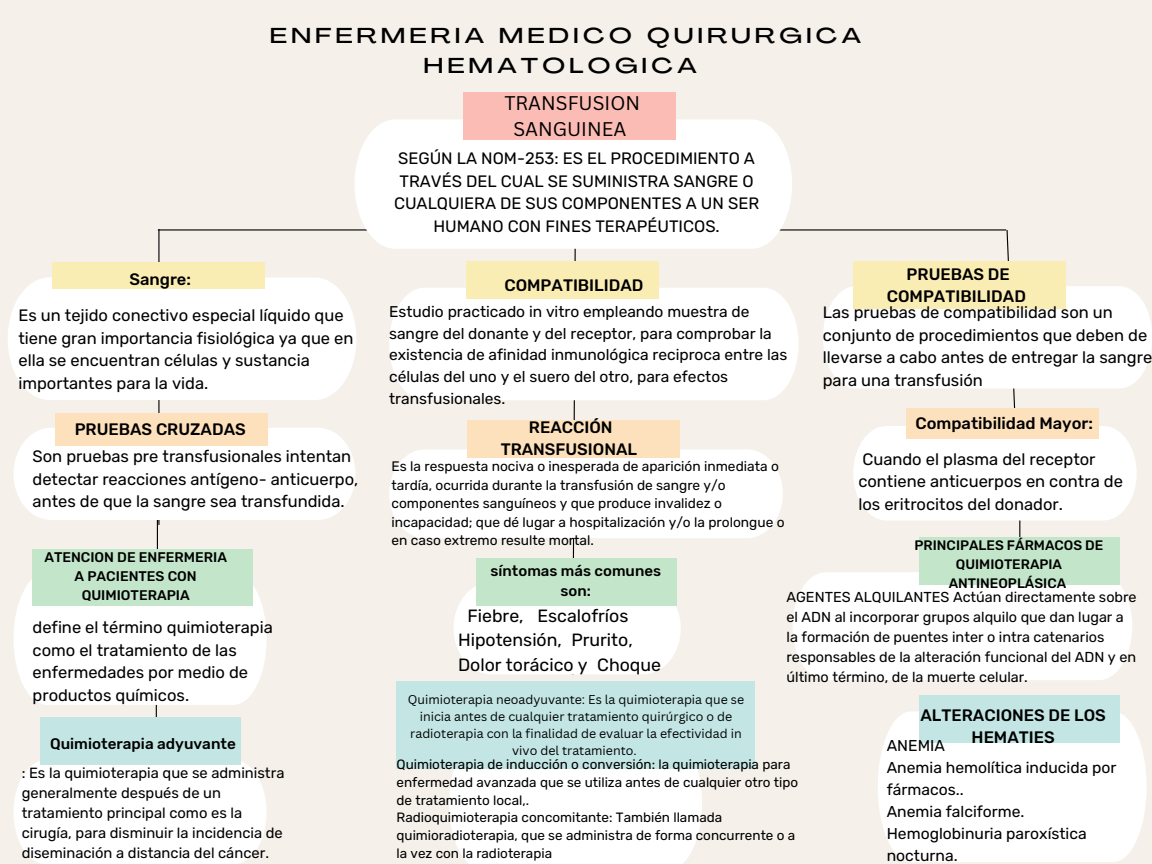
<style>
.page{position:relative;width:1152px;height:864px;background:#f5f0ea}
.page>*{position:absolute;margin:0;border:0;box-sizing:border-box;transform-origin:0 0}
.t1{font:500 21.3px/29.2px "Agrandir Grand";letter-spacing:.21em;color:#000;text-align:center}
.t2{font:19.2px/26.5px "Canva Sans";color:#000;text-align:center}
.t3{font:17.7px/24.8px "Rubik";color:#000}
.t4{font:16.5px/22.5px "Rubik";color:#000}
.t5{font:500 16.5px/22.5px "Rubik";color:#000;text-align:center}
.t6{font:15.75px/21.9px "Rubik";color:#000}
.t7{font:15.6px/21.8px "Rubik";color:#000}
.t8{font:500 15.3px "Rubik";color:#000}
.t9{font:500 15px/20.2px "Rubik";color:#000;text-align:center}
.t10{font:14.7px/20.1px "Rubik";color:#000}
.t11{font:14.4px/20px "Rubik";color:#000}
.t12{font:500 13.95px/18.9px "Rubik";color:#000;text-align:center}
.t13{font:13.65px/18.5px "Rubik";color:#000}
.t14{font:500 13.65px/18.6px "Rubik";color:#000;text-align:center}
.t15{font:13.5px/18px "Rubik";color:#000}
.t16{font:12.45px/16.8px "Canva Sans";color:#000;text-align:center}
</style>
<div class="page">
<hr style="left:158px;top:229px;width:1px;height:296px;background:#000">
<hr style="left:157px;top:520px;width:1px;height:139px;background:#000">
<hr style="left:1019px;top:519px;width:1px;height:71px;background:#000">
<hr style="left:156px;top:688px;width:1px;height:93px;background:#000">
<div style="left:8px;top:277px;width:348px;height:123px;background:#fff"></div>
<div style="left:14px;top:428px;width:341px;height:92px;background:#fff"></div>
<svg style="left:14px;top:572px;width:253px;height:133px;background:#fdfdfc"></svg>
<div style="left:793px;top:572px;width:339px;height:108px;background:#fff"></div>
<div style="left:14px;top:760px;width:253px;height:104px;background:#fff"></div>
<svg style="left:389px;top:249px;width:394px;height:426px"></svg>
<div style="left:389px;top:288px;width:410px;height:112px;background:#fff"></div>
<hr style="left:158px;top:229px;width:848px;height:2px;background:#000">
<div style="left:355px;top:119px;width:437px;height:130px;background:#fff"></div>
<svg style="left:823px;top:229px;width:329px;height:292px"></svg>
<div style="left:464px;top:92px;width:212px;height:48px;background:#fabcb4"></div>
<div style="left:467px;top:262px;width:192px;height:37px;background:#faedb4"></div>
<div style="left:853px;top:262px;width:213px;height:47px;background:#faedb4"></div>
<div style="left:52px;top:262px;width:212px;height:27px;background:#faedb4"></div>
<div style="left:55px;top:413px;width:212px;height:33px;background:#fde1bd"></div>
<div style="left:33px;top:549px;width:220px;height:56px;background:#c3e6ca"></div>
<div style="left:919px;top:538px;width:200px;height:47px;background:#c3e6ca"></div>
<div style="left:40px;top:717px;width:200px;height:47px;background:#c3e6e5"></div>
<div style="left:476px;top:558px;width:201px;height:47px;background:#c3e6ca"></div>
<div style="left:468px;top:420px;width:212px;height:37px;background:#fde1bd"></div>
<div style="left:907px;top:409px;width:192px;height:30px;background:#fde1bd"></div>
<div style="left:449px;top:768px;width:253px;height:96px;background:#fff"></div>
<div style="left:397px;top:681px;width:358px;height:87px;background:#c3e6e5"></div>
<div style="left:878px;top:711px;width:269px;height:151px;background:#fff"></div>
<div style="left:919px;top:696px;width:200px;height:47px;background:#c3e6e5"></div>
<p class="t1" style="left:270px;top:23px;width:593px">ENFERMERIA MEDICO QUIRURGICA<br>HEMATOLOGICA</p>
<p class="t2" style="left:504px;top:89px;width:137px">TRANSFUSION<br>SANGUINEA</p>
<p class="t5" style="left:129px;top:269px;width:63px">Sangre:</p>
<p class="t4" style="left:18px;top:304px;width:337px">Es un tejido conectivo especial líquido que tiene gran importancia fisiológica ya que en ella se encuentran células y sustancia importantes para la vida.</p>
<p class="t5" style="left:75px;top:418px;width:173px">PRUEBAS CRUZADAS</p>
<p class="t4" style="left:33px;top:445px;width:327px">Son pruebas pre transfusionales intentan detectar reacciones antígeno- anticuerpo, antes de que la sangre sea transfundida.</p>
<p class="t12" style="left:44px;top:548px;width:184px">ATENCION DE ENFERMERIA<br>A PACIENTES CON<br>QUIMIOTERAPIA</p>
<p class="t4" style="left:33px;top:616px;width:242px">define el término quimioterapia como el tratamiento de las enfermedades por medio de productos químicos.</p>
<p class="t8" style="left:50px;top:735px;width:187px">Quimioterapia adyuvante</p>
<p class="t10" style="left:22px;top:763px;width:264px">: Es la quimioterapia que se administra generalmente después de un tratamiento principal como es la cirugía, para disminuir la incidencia de diseminación a distancia del cáncer.</p>
<p class="t4" style="left:394px;top:147px;width:367px;text-align:center">SEGÚN LA NOM-253: ES EL PROCEDIMIENTO A TRAVÉS DEL CUAL SE SUMINISTRA SANGRE O CUALQUIERA DE SUS COMPONENTES A UN SER HUMANO CON FINES TERAPÉUTICOS.</p>
<p class="t5" style="left:504px;top:274px;width:141px">COMPATIBILIDAD</p>
<p class="t5" style="left:887px;top:263px;width:141px">PRUEBAS DE<br>COMPATIBILIDAD</p>
<p class="t7" style="left:389px;top:301px;width:400px">Estudio practicado in vitro empleando muestra de sangre del donante y del receptor, para comprobar la existencia de afinidad inmunológica reciproca entre las células del uno y el suero del otro, para efectos transfusionales.</p>
<p class="t4" style="left:823px;top:302px;width:331px">Las pruebas de compatibilidad son un conjunto de procedimientos que deben de llevarse a cabo antes de entregar la sangre para una transfusión</p>
<p class="t5" style="left:501px;top:416px;width:138px">REACCIÓN<br>TRANSFUSIONAL</p>
<p class="t5" style="left:915px;top:412px;width:179px">Compatibilidad Mayor:</p>
<p class="t13" style="left:392px;top:457px;width:395px">Es la respuesta nociva o inesperada de aparición inmediata o tardía, ocurrida durante la transfusión de sangre y/o componentes sanguíneos y que produce invalidez o incapacidad; que dé lugar a hospitalización y/o la prolongue o en caso extremo resulte mortal.</p>
<p class="t4" style="left:858px;top:448px;width:266px">Cuando el plasma del receptor contiene anticuerpos en contra de los eritrocitos del donador.</p>
<p class="t14" style="left:915px;top:536px;width:190px">PRINCIPALES FÁRMACOS DE<br>QUIMIOTERAPIA<br>ANTINEOPLÁSICA</p>
<p class="t9" style="left:491px;top:561px;width:172px">síntomas más comunes son:</p>
<p class="t11" style="left:787px;top:587px;width:352px">AGENTES ALQUILANTES Actúan directamente sobre el ADN al incorporar grupos alquilo que dan lugar a la formación de puentes inter o intra catenarios responsables de la alteración funcional del ADN y en último término, de la muerte celular.</p>
<p class="t3" style="left:458px;top:603px;width:205px;text-indent:9px">Fiebre, Escalofríos<br>Hipotensión, Prurito,<br>Dolor torácico y Choque</p>
<p class="t16" style="left:408px;top:691px;width:338px">Quimioterapia neoadyuvante: Es la quimioterapia que se inicia antes de cualquier tratamiento quirúrgico o de radioterapia con la finalidad de evaluar la efectividad in vivo del tratamiento.</p>
<p class="t15" style="left:397px;top:755px;width:403px">Quimioterapia de inducción o conversión: la quimioterapia para enfermedad avanzada que se utiliza antes de cualquier otro tipo de tratamiento local,.<br>Radioquimioterapia concomitante: También llamada quimioradioterapia, que se administra de forma concurrente o a la vez con la radioterapia</p>
<p class="t5" style="left:920px;top:704px;width:187px">ALTERACIONES DE LOS<br>HEMATIES</p>
<p class="t6" style="left:887px;top:735px;width:231px">ANEMIA<br>Anemia hemolítica inducida por fármacos..<br>Anemia falciforme.<br>Hemoglobinuria paroxística nocturna.</p>
</div>
